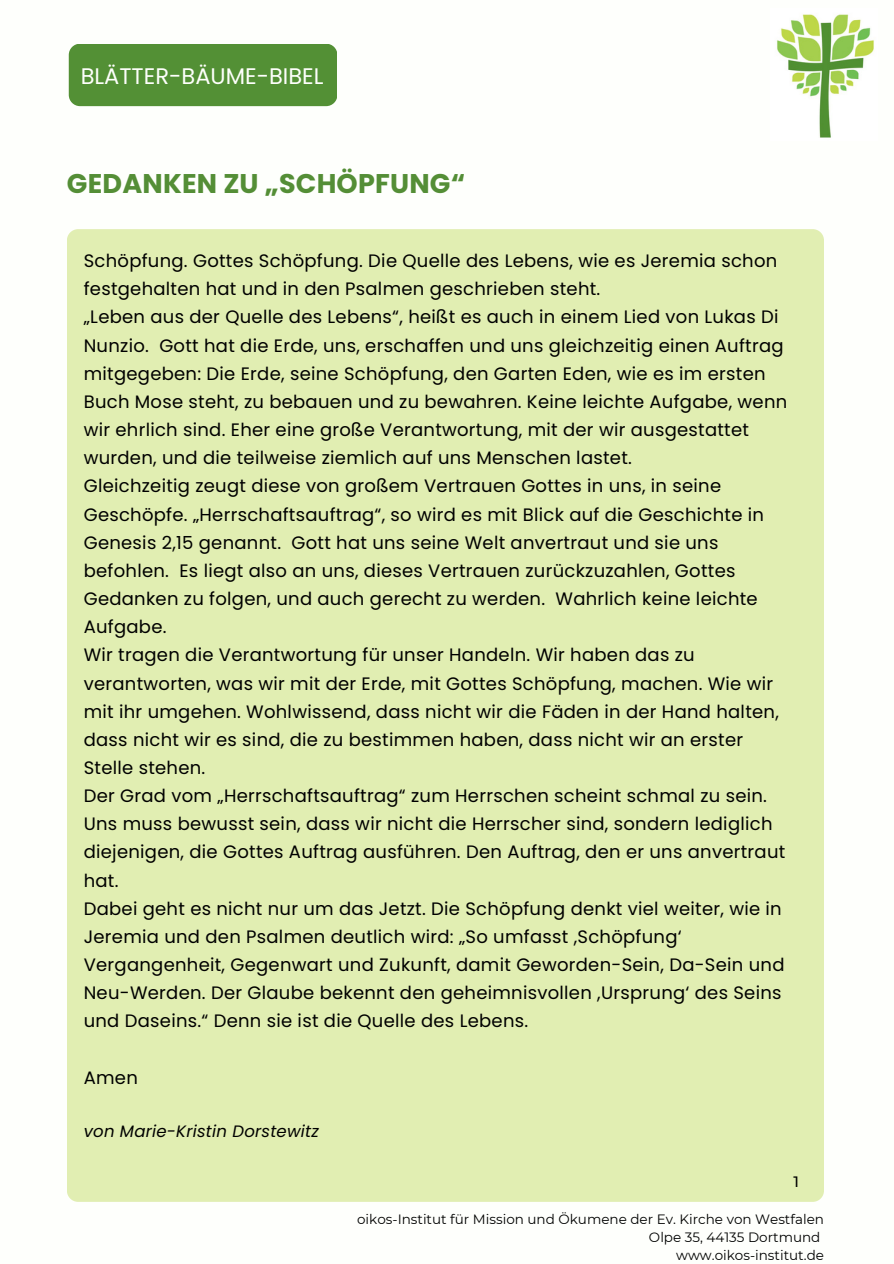
<style>
.page{position:relative;width:894px;height:1264px;background:#fff}
.page>*{position:absolute;margin:0;border:0;box-sizing:border-box;transform-origin:0 0}
.t1{font:700 27px "Poppins";letter-spacing:.005em;color:#548e36}
.t2{font:22.5px "Poppins";color:#fefffc}
.t3{font:18px/28.2px "Poppins";letter-spacing:.015em;color:#000}
.t4{font:italic 16.5px "Poppins";letter-spacing:.015em;color:#000}
.t5{font:500 15px "Montserrat";color:#000}
.t6{font:13.5px/18px "Montserrat";color:#000;text-align:right}
</style>
<div class="page">
<div style="left:69px;top:44px;width:268px;height:62px;background:#539035;border-radius:11px"></div>
<div style="left:67px;top:229px;width:756px;height:972px;background:#e1eeb2;border-radius:11px"></div>
<img style="left:777px;top:14px;width:97px;height:124px">
<p class="t2" style="left:81px;top:60px;width:244px">BLÄTTER-BÄUME-BIBEL</p>
<h1 class="t1" style="left:67px;top:165px;width:400px">GEDANKEN ZU „SCHÖPFUNG“</h1>
<p class="t3" style="left:84px;top:247px;width:705px">Schöpfung. Gottes Schöpfung. Die Quelle des Lebens, wie es Jeremia schon festgehalten hat und in den Psalmen geschrieben steht.<br>„Leben aus der Quelle des Lebens“, heißt es auch in einem Lied von Lukas Di Nunzio. Gott hat die Erde, uns, erschaffen und uns gleichzeitig einen Auftrag mitgegeben: Die Erde, seine Schöpfung, den Garten Eden, wie es im ersten Buch Mose steht, zu bebauen und zu bewahren. Keine leichte Aufgabe, wenn wir ehrlich sind. Eher eine große Verantwortung, mit der wir ausgestattet wurden, und die teilweise ziemlich auf uns Menschen lastet.<br>Gleichzeitig zeugt diese von großem Vertrauen Gottes in uns, in seine Geschöpfe. „Herrschaftsauftrag“, so wird es mit Blick auf die Geschichte in Genesis 2,15 genannt. Gott hat uns seine Welt anvertraut und sie uns befohlen. Es liegt also an uns, dieses Vertrauen zurückzuzahlen, Gottes Gedanken zu folgen, und auch gerecht zu werden. Wahrlich keine leichte Aufgabe.<br>Wir tragen die Verantwortung für unser Handeln. Wir haben das zu verantworten, was wir mit der Erde, mit Gottes Schöpfung, machen. Wie wir mit ihr umgehen. Wohlwissend, dass nicht wir die Fäden in der Hand halten, dass nicht wir es sind, die zu bestimmen haben, dass nicht wir an erster Stelle stehen.<br>Der Grad vom „Herrschaftsauftrag“ zum Herrschen scheint schmal zu sein.<br>Uns muss bewusst sein, dass wir nicht die Herrscher sind, sondern lediglich diejenigen, die Gottes Auftrag ausführen. Den Auftrag, den er uns anvertraut hat.<br>Dabei geht es nicht nur um das Jetzt. Die Schöpfung denkt viel weiter, wie in Jeremia und den Psalmen deutlich wird: „So umfasst ,Schöpfung‘ Vergangenheit, Gegenwart und Zukunft, damit Geworden-Sein, Da-Sein und Neu-Werden. Der Glaube bekennt den geheimnisvollen ,Ursprung‘ des Seins und Daseins.“ Denn sie ist die Quelle des Lebens.</p>
<p class="t3" style="left:84px;top:1063px;width:56px">Amen</p>
<p class="t4" style="left:84px;top:1119px;width:236px">von Marie-Kristin Dorstewitz</p>
<p class="t5" style="left:793px;top:1172px;width:7px">1</p>
<p class="t6" style="left:357px;top:1210px;width:468px">oikos-Institut für Mission und Ökumene der Ev. Kirche von Westfalen<br>Olpe 35, 44135 Dortmund<br>www.oikos-institut.de</p>
</div>
